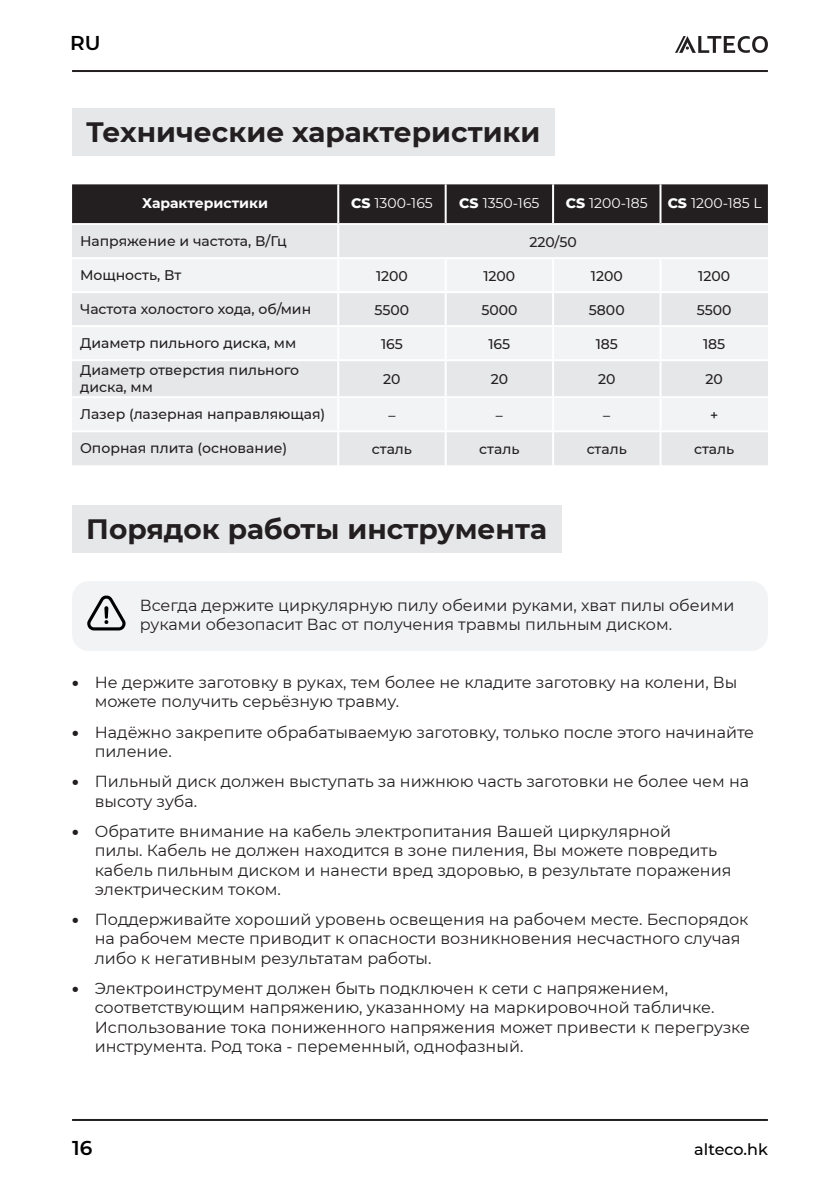
<style>
.page{position:relative;width:840px;height:1191px;background:#fff}
.page>*{position:absolute;margin:0;border:0;box-sizing:border-box;transform-origin:0 0}
.t1{font:700 28px "Montserrat";color:#231f20}
.t2{font:600 20px "Montserrat";color:#000}
.t3{font:16px/19.2px "Montserrat";color:#231f20}
.t4{font:500 16px "Montserrat";color:#000}
.t5{font:500 14px/16.8px "Montserrat";color:#231f20}
.t6{font:14px "Montserrat";color:#fff}
.t7{font:700 14px "Montserrat";color:#fff}
.s1{font-weight:800}
.s2{font-weight:900}
</style>
<div class="page">
<hr style="left:72px;top:1119px;width:695px;height:2px;background:#231f20">
<hr style="left:72px;top:70px;width:695px;height:2px;background:#231f20">
<svg style="left:675px;top:36px;width:92px;height:17px"></svg>
<div style="left:72px;top:184px;width:695px;height:39px;background:#231f20"></div>
<div style="left:72px;top:225px;width:695px;height:240px;background:#e6e7e9"></div>
<svg style="left:72px;top:259px;width:695px;height:171px;fill:#f2f3f4"></svg>
<hr style="left:337px;top:184px;width:2px;height:39px;background:#fff">
<hr style="left:444px;top:184px;width:2px;height:39px;background:#fff">
<hr style="left:551px;top:184px;width:2px;height:39px;background:#fff">
<hr style="left:659px;top:184px;width:2px;height:39px;background:#fff">
<hr style="left:337px;top:225px;width:2px;height:32px;background:#fff">
<hr style="left:72px;top:257px;width:266px;height:2px;background:#fff">
<hr style="left:338px;top:257px;width:107px;height:2px;background:#fff">
<hr style="left:337px;top:259px;width:2px;height:32px;background:#fff">
<hr style="left:445px;top:257px;width:107px;height:2px;background:#fff">
<hr style="left:444px;top:259px;width:2px;height:32px;background:#fff">
<hr style="left:552px;top:257px;width:108px;height:2px;background:#fff">
<hr style="left:551px;top:259px;width:2px;height:32px;background:#fff">
<hr style="left:660px;top:257px;width:107px;height:2px;background:#fff">
<hr style="left:659px;top:259px;width:2px;height:32px;background:#fff">
<hr style="left:72px;top:291px;width:266px;height:2px;background:#fff">
<hr style="left:338px;top:291px;width:107px;height:2px;background:#fff">
<hr style="left:337px;top:293px;width:2px;height:32px;background:#fff">
<hr style="left:445px;top:291px;width:107px;height:2px;background:#fff">
<hr style="left:444px;top:293px;width:2px;height:32px;background:#fff">
<hr style="left:552px;top:291px;width:108px;height:2px;background:#fff">
<hr style="left:551px;top:293px;width:2px;height:32px;background:#fff">
<hr style="left:660px;top:291px;width:107px;height:2px;background:#fff">
<hr style="left:659px;top:293px;width:2px;height:32px;background:#fff">
<hr style="left:72px;top:325px;width:266px;height:2px;background:#fff">
<hr style="left:338px;top:325px;width:107px;height:2px;background:#fff">
<hr style="left:337px;top:327px;width:2px;height:32px;background:#fff">
<hr style="left:445px;top:325px;width:107px;height:2px;background:#fff">
<hr style="left:444px;top:327px;width:2px;height:32px;background:#fff">
<hr style="left:552px;top:325px;width:108px;height:2px;background:#fff">
<hr style="left:551px;top:327px;width:2px;height:32px;background:#fff">
<hr style="left:660px;top:325px;width:107px;height:2px;background:#fff">
<hr style="left:659px;top:327px;width:2px;height:32px;background:#fff">
<hr style="left:72px;top:359px;width:266px;height:2px;background:#fff">
<hr style="left:338px;top:359px;width:107px;height:2px;background:#fff">
<hr style="left:337px;top:361px;width:2px;height:35px;background:#fff">
<hr style="left:445px;top:359px;width:107px;height:2px;background:#fff">
<hr style="left:444px;top:361px;width:2px;height:35px;background:#fff">
<hr style="left:552px;top:359px;width:108px;height:2px;background:#fff">
<hr style="left:551px;top:361px;width:2px;height:35px;background:#fff">
<hr style="left:660px;top:359px;width:107px;height:2px;background:#fff">
<hr style="left:659px;top:361px;width:2px;height:35px;background:#fff">
<hr style="left:72px;top:396px;width:266px;height:2px;background:#fff">
<hr style="left:338px;top:396px;width:107px;height:2px;background:#fff">
<hr style="left:337px;top:398px;width:2px;height:32px;background:#fff">
<hr style="left:445px;top:396px;width:107px;height:2px;background:#fff">
<hr style="left:444px;top:398px;width:2px;height:32px;background:#fff">
<hr style="left:552px;top:396px;width:108px;height:2px;background:#fff">
<hr style="left:551px;top:398px;width:2px;height:32px;background:#fff">
<hr style="left:660px;top:396px;width:107px;height:2px;background:#fff">
<hr style="left:659px;top:398px;width:2px;height:32px;background:#fff">
<hr style="left:72px;top:430px;width:266px;height:2px;background:#fff">
<hr style="left:338px;top:430px;width:107px;height:2px;background:#fff">
<hr style="left:337px;top:432px;width:2px;height:33px;background:#fff">
<hr style="left:445px;top:430px;width:107px;height:2px;background:#fff">
<hr style="left:444px;top:432px;width:2px;height:33px;background:#fff">
<hr style="left:552px;top:430px;width:108px;height:2px;background:#fff">
<hr style="left:551px;top:432px;width:2px;height:33px;background:#fff">
<hr style="left:660px;top:430px;width:107px;height:2px;background:#fff">
<hr style="left:659px;top:432px;width:2px;height:33px;background:#fff">
<div style="left:72px;top:108px;width:482px;height:48px;background:#e6e7e9"></div>
<div style="left:72px;top:505px;width:489px;height:48px;background:#e6e7e9"></div>
<div style="left:72px;top:581px;width:695px;height:70px;background:#f2f3f4;border-radius:17px"></div>
<svg style="left:87px;top:595px;width:38px;height:35px"></svg>
<p class="t2" style="left:70px;top:29px;width:32px">RU</p>
<p class="t1" style="left:86px;top:111px;width:455px">Технические характеристики</p>
<p class="t7" style="left:142px;top:193px;width:127px">Характеристики</p>
<p class="t6" style="left:351px;top:193px;width:83px"><span class="s1">CS</span> 1300-165</p>
<p class="t6" style="left:459px;top:193px;width:82px"><span class="s1">CS</span> 1350-165</p>
<p class="t6" style="left:565px;top:193px;width:83px"><span class="s1">CS</span> 1200-185</p>
<p class="t6" style="left:667px;top:193px;width:95px"><span class="s1">CS</span> 1200-185 L</p>
<p class="t5" style="left:80px;top:232px;width:208px">Напряжение и частота, В/Гц</p>
<p class="t5" style="left:529px;top:233px;width:49px">220/50</p>
<p class="t5" style="left:80px;top:266px;width:103px">Мощность, Вт</p>
<p class="t5" style="left:376px;top:267px;width:33px">1200</p>
<p class="t5" style="left:483px;top:267px;width:33px">1200</p>
<p class="t5" style="left:590px;top:267px;width:33px">1200</p>
<p class="t5" style="left:697px;top:267px;width:33px">1200</p>
<p class="t5" style="left:80px;top:300px;width:232px">Частота холостого хода, об/мин</p>
<p class="t5" style="left:374px;top:301px;width:36px">5500</p>
<p class="t5" style="left:481px;top:301px;width:38px">5000</p>
<p class="t5" style="left:588px;top:301px;width:37px">5800</p>
<p class="t5" style="left:696px;top:301px;width:36px">5500</p>
<p class="t5" style="left:80px;top:334px;width:217px">Диаметр пильного диска, мм</p>
<p class="t5" style="left:381px;top:335px;width:23px">165</p>
<p class="t5" style="left:488px;top:335px;width:23px">165</p>
<p class="t5" style="left:595px;top:335px;width:24px">185</p>
<p class="t5" style="left:702px;top:335px;width:24px">185</p>
<p class="t5" style="left:80px;top:361px;width:220px">Диаметр отверстия пильного диска, мм</p>
<p class="t5" style="left:383px;top:370px;width:19px">20</p>
<p class="t5" style="left:490px;top:370px;width:19px">20</p>
<p class="t5" style="left:597px;top:370px;width:19px">20</p>
<p class="t5" style="left:705px;top:370px;width:19px">20</p>
<p class="t5" style="left:80px;top:405px;width:246px">Лазер (лазерная направляющая)</p>
<p class="t5" style="left:388px;top:406px;width:8px">–</p>
<p class="t5" style="left:495px;top:406px;width:8px">–</p>
<p class="t5" style="left:603px;top:406px;width:8px">–</p>
<p class="t5" style="left:709px;top:406px;width:10px">+</p>
<p class="t5" style="left:80px;top:439px;width:208px">Опорная плита (основание)</p>
<p class="t5" style="left:372px;top:440px;width:42px">сталь</p>
<p class="t5" style="left:479px;top:440px;width:42px">сталь</p>
<p class="t5" style="left:586px;top:440px;width:42px">сталь</p>
<p class="t5" style="left:693px;top:440px;width:42px">сталь</p>
<p class="t1" style="left:86px;top:508px;width:462px">Порядок работы инструмента</p>
<p class="t3" style="left:140px;top:595px;width:596px">Всегда держите циркулярную пилу обеими руками, хват пилы обеими руками обезопасит Вас от получения травмы пильным диском.</p>
<p class="t3" style="left:95px;top:672px;width:643px;text-indent:-23px"><span class="s2">•</span> Не держите заготовку в руках, тем более не кладите заготовку на колени, Вы можете получить серьёзную травму.</p>
<p class="t3" style="left:95px;top:721px;width:660px;text-indent:-23px"><span class="s2">•</span> Надёжно закрепите обрабатываемую заготовку, только после этого начинайте пиление.</p>
<p class="t3" style="left:95px;top:771px;width:655px;text-indent:-23px"><span class="s2">•</span> Пильный диск должен выступать за нижнюю часть заготовки не более чем на высоту зуба.</p>
<p class="t3" style="left:95px;top:821px;width:638px;text-indent:-23px"><span class="s2">•</span> Обратите внимание на кабель электропитания Вашей циркулярной<br>пилы. Кабель не должен находится в зоне пиления, Вы можете повредить кабель пильным диском и нанести вред здоровью, в результате поражения электрическим током.</p>
<p class="t3" style="left:95px;top:909px;width:655px;text-indent:-23px"><span class="s2">•</span> Поддерживайте хороший уровень освещения на рабочем месте. Беспорядок на рабочем месте приводит к опасности возникновения несчастного случая либо к негативным результатам работы.</p>
<p class="t3" style="left:95px;top:978px;width:656px;text-indent:-23px"><span class="s2">•</span> Электроинструмент должен быть подключен к сети с напряжением, соответствующим напряжению, указанному на маркировочной табличке.<br>Использование тока пониженного напряжения может привести к перегрузке инструмента. Род тока - переменный, однофазный.</p>
<p class="t2" style="left:72px;top:1133px;width:22px">16</p>
<p class="t4" style="left:693px;top:1138px;width:75px">alteco.hk</p>
</div>
